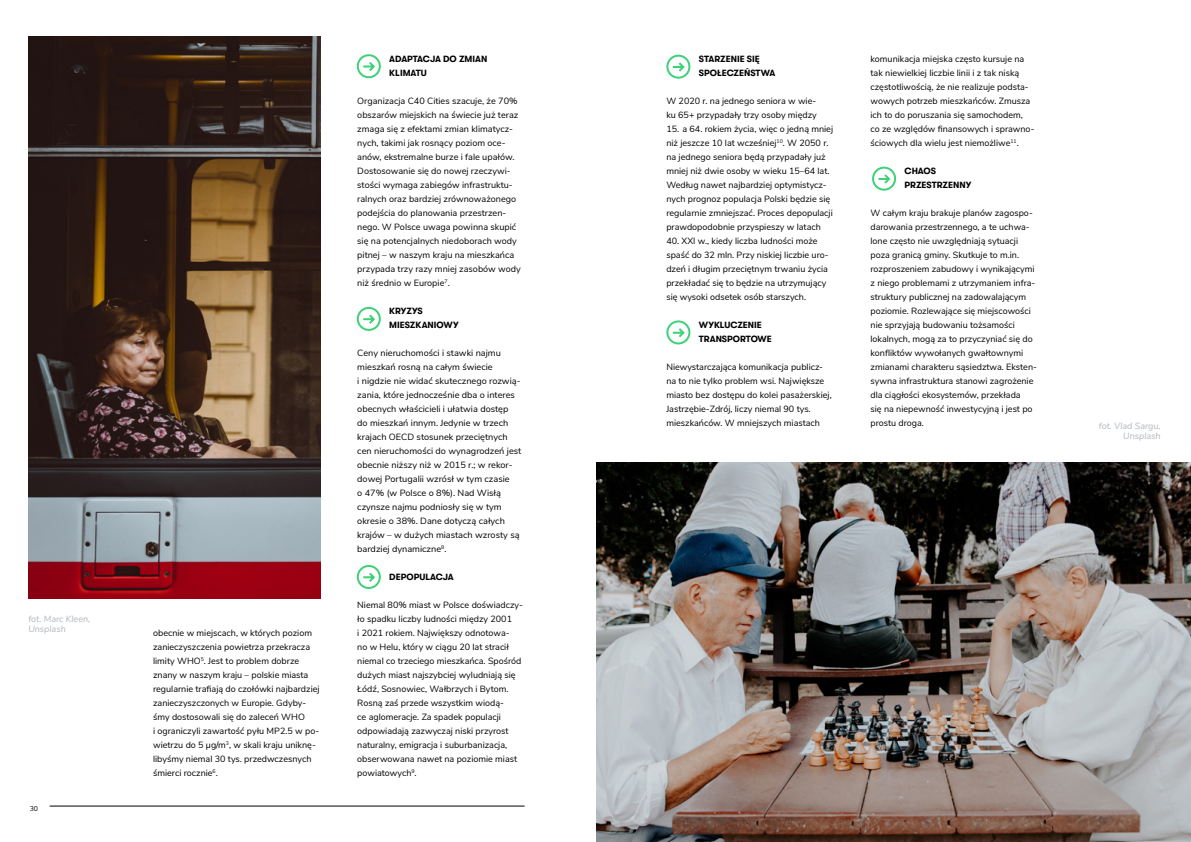
<style>
.page{position:relative;width:1191px;height:842px;background:#fff}
.page>*{position:absolute;margin:0;border:0;box-sizing:border-box;transform-origin:0 0}
.t1{font:9px/14px "Nunito Sans";color:#000}
.Normal_wrd_10{font:700 9px/14px "GT Walsheim";color:#000}
.Normal_wrd_11{font:italic 9px/10.4px "Nunito Sans";color:#b2b7bd}
.t2{font:7px "Nunito Sans";color:#000}
</style>
<div class="page">
<hr style="left:50px;top:806px;width:474px;height:1px;background:#000">
<img style="left:28px;top:36px;width:292px;height:562px">
<img style="left:596px;top:462px;width:595px;height:380px">
<svg style="left:356px;top:54px;width:25px;height:25px"></svg>
<svg style="left:356px;top:306px;width:25px;height:25px"></svg>
<svg style="left:356px;top:565px;width:25px;height:24px"></svg>
<svg style="left:666px;top:54px;width:25px;height:25px"></svg>
<svg style="left:666px;top:320px;width:25px;height:25px"></svg>
<svg style="left:872px;top:166px;width:25px;height:25px"></svg>
<p class="Normal_wrd_11" style="left:28px;top:613px;width:63px">fot. Marc Kleen,<br>Unsplash</p>
<p class="t2" style="left:30px;top:804px;width:10px">30</p>
<p class="t1" style="left:153px;top:626px;width:168px">obecnie w miejscach, w których poziom zanieczyszczenia powietrza przekracza limity WHO<sup>5</sup>. Jest to problem dobrze znany w naszym kraju – polskie miasta regularnie trafiają do czołówki najbardziej zanieczyszczonych w Europie. Gdyby&shy;śmy dostosowali się do zaleceń WHO<br>i ograniczyli zawartość pyłu MP2.5 w po&shy;wietrzu do 5 µg/m<sup>3</sup>, w skali kraju uniknę&shy;libyśmy niemal 30 tys. przedwczesnych śmierci rocznie<sup>6</sup>.</p>
<p class="Normal_wrd_10" style="left:389px;top:52px;width:100px">ADAPTACJA DO ZMIAN<br>KLIMATU</p>
<p class="t1" style="left:357px;top:94px;width:165px">Organizacja C40 Cities szacuje, że 70% obszarów miejskich na świecie już teraz zmaga się z efektami zmian klimatycz&shy;nych, takimi jak rosnący poziom oce&shy;anów, ekstremalne burze i fale upałów.<br>Dostosowanie się do nowej rzeczywi&shy;stości wymaga zabiegów infrastruktu&shy;ralnych oraz bardziej zrównoważonego podejścia do planowania przestrzen&shy;nego. W Polsce uwaga powinna skupić się na potencjalnych niedoborach wody pitnej – w naszym kraju na mieszkańca przypada trzy razy mniej zasobów wody niż średnio w Europie<sup>7</sup>.</p>
<p class="Normal_wrd_10" style="left:389px;top:304px;width:71px">KRYZYS<br>MIESZKANIOWY</p>
<p class="t1" style="left:357px;top:346px;width:166px">Ceny nieruchomości i stawki najmu mieszkań rosną na całym świecie<br>i nigdzie nie widać skutecznego rozwią&shy;zania, które jednocześnie dba o interes obecnych właścicieli i ułatwia dostęp<br>do mieszkań innym. Jedynie w trzech krajach OECD stosunek przeciętnych cen nieruchomości do wynagrodzeń jest obecnie niższy niż w 2015 r.; w rekor&shy;dowej Portugalii wzrósł w tym czasie<br>o 47% (w Polsce o 8%). Nad Wisłą czynsze najmu podniosły się w tym okresie o 38%. Dane dotyczą całych krajów – w dużych miastach wzrosty są bardziej dynamiczne<sup>8</sup>.</p>
<p class="Normal_wrd_10" style="left:389px;top:570px;width:66px">DEPOPULACJA</p>
<p class="t1" style="left:357px;top:598px;width:167px">Niemal 80% miast w Polsce doświadczy&shy;ło spadku liczby ludności między 2001<br>i 2021 rokiem. Największy odnotowa-<br>no w Helu, który w ciągu 20 lat stracił niemal co trzeciego mieszkańca. Spośród dużych miast najszybciej wyludniają się Łódź, Sosnowiec, Wałbrzych i Bytom.<br>Rosną zaś przede wszystkim wiodą-<br>ce aglomeracje. Za spadek populacji odpowiadają zazwyczaj niski przyrost naturalny, emigracja i suburbanizacja, obserwowana nawet na poziomie miast powiatowych<sup>9</sup>.</p>
<p class="Normal_wrd_10" style="left:699px;top:52px;width:78px">STARZENIE SIĘ<br>SPOŁECZEŃSTWA</p>
<p class="t1" style="left:666px;top:94px;width:152px">W 2020 r. na jednego seniora w wie&shy;ku 65+ przypadały trzy osoby między</p>
<p class="t1" style="left:666px;top:122px;width:168px">15. a 64. rokiem życia, więc o jedną mniej niż jeszcze 10 lat wcześniej<sup>10</sup>. W 2050 r. na jednego seniora będą przypadały już mniej niż dwie osoby w wieku 15–64 lat.<br>Według nawet najbardziej optymistycz&shy;nych prognoz populacja Polski będzie się regularnie zmniejszać. Proces depopulacji prawdopodobnie przyspieszy w latach</p>
<p class="t1" style="left:666px;top:234px;width:164px">40. XXI w., kiedy liczba ludności może spaść do 32 mln. Przy niskiej liczbie uro&shy;dzeń i długim przeciętnym trwaniu życia przekładać się to będzie na utrzymujący się wysoki odsetek osób starszych.</p>
<p class="Normal_wrd_10" style="left:699px;top:318px;width:74px">WYKLUCZENIE<br>TRANSPORTOWE</p>
<p class="t1" style="left:666px;top:360px;width:167px">Niewystarczająca komunikacja publicz&shy;na to nie tylko problem wsi. Największe miasto bez dostępu do kolei pasażerskiej, Jastrzębie-Zdrój, liczy niemal 90 tys. mieszkańców. W mniejszych miastach</p>
<p class="t1" style="left:870px;top:52px;width:165px">komunikacja miejska często kursuje na tak niewielkiej liczbie linii i z tak niską częstotliwością, że nie realizuje podsta&shy;wowych potrzeb mieszkańców. Zmusza ich to do poruszania się samochodem,<br>co ze względów finansowych i sprawno&shy;ściowych dla wielu jest niemożliwe<sup>11</sup>.</p>
<p class="Normal_wrd_10" style="left:904px;top:164px;width:68px">CHAOS<br>PRZESTRZENNY</p>
<p class="t1" style="left:870px;top:206px;width:168px">W całym kraju brakuje planów zagospo&shy;darowania przestrzennego, a te uchwa&shy;lone często nie uwzględniają sytuacji poza granicą gminy. Skutkuje to m.in. rozproszeniem zabudowy i wynikającymi z niego problemami z utrzymaniem infra&shy;struktury publicznej na zadowalającym poziomie. Rozlewające się miejscowości nie sprzyjają budowaniu tożsamości lokalnych, mogą za to przyczyniać się do konfliktów wywołanych gwałtownymi zmianami charakteru sąsiedztwa. Eksten&shy;sywna infrastruktura stanowi zagrożenie dla ciągłości ekosystemów, przekłada<br>się na niepewność inwestycyjną i jest po prostu droga.</p>
<p class="Normal_wrd_11" style="left:1098px;top:420px;width:63px;text-align:right">fot. Vlad Sargu,<br>Unsplash</p>
</div>
